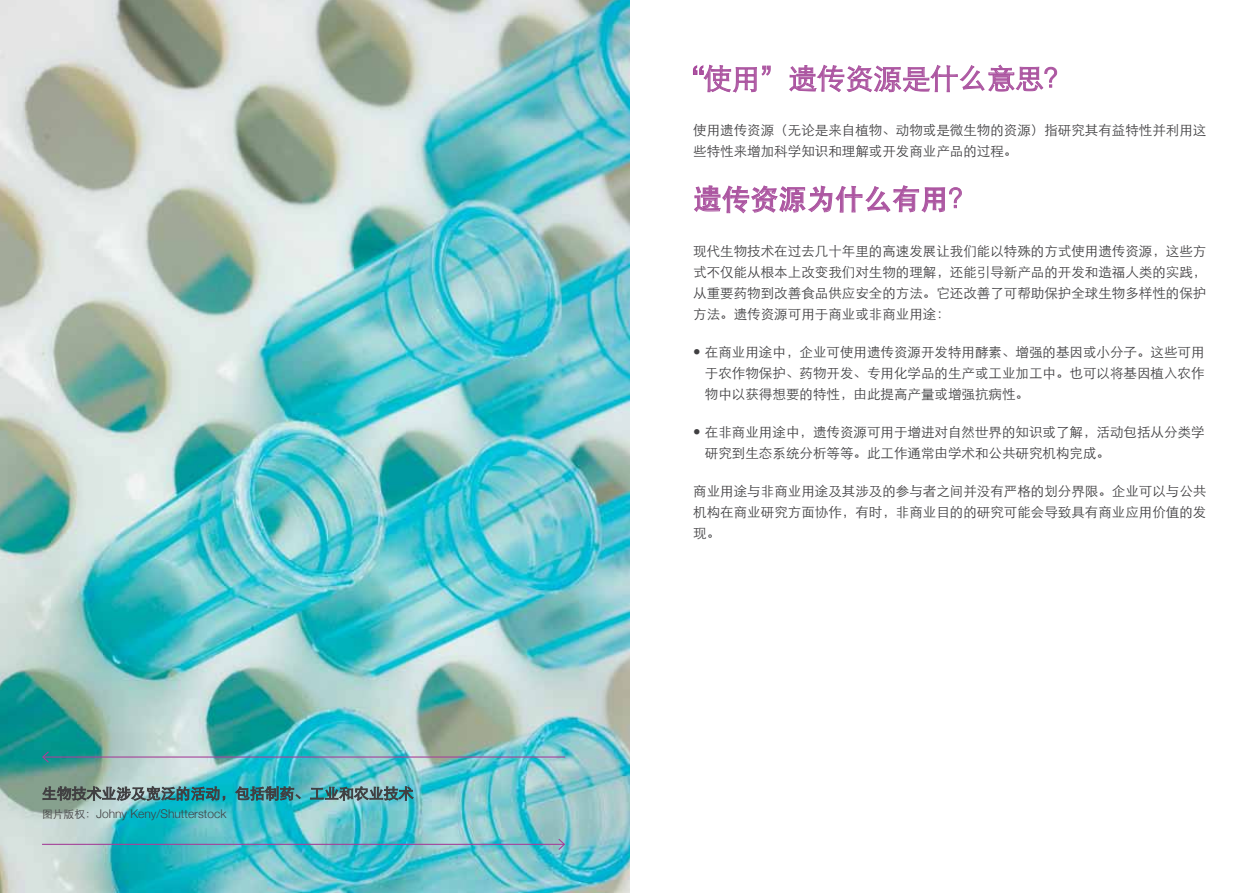
<style>
.page{position:relative;width:1259px;height:893px;background:#fff}
.page>*{position:absolute;margin:0;border:0;box-sizing:border-box;transform-origin:0 0}
.t1{font:28.35px "ST Xihei";color:#ac56a1}
.t2{font:28.35px "ST Heiti";color:#ac56a1}
.t3{font:13.5px/21px "ST Xihei";color:#414042;text-align:justify}
.t4{font:300 12px "Helvetica Neue";color:#414042}
.s1{font-family:"ST Xihei";font-weight:400;font-size:10.8px}
.s2{font-family:"ST Xihei"}
.s3{font-family:"Helvetica Neue";font-weight:300;font-size:15px}
</style>
<div class="page">
<svg style="left:693px;top:64px;width:78px;height:29px"></svg>
<svg style="left:789px;top:64px;width:268px;height:28px"></svg>
<svg style="left:694px;top:185px;width:268px;height:29px"></svg>
<img style="left:0;top:0;width:629px;height:893px">
<hr style="left:43px;top:756px;width:522px;height:2px;background:#a54399">
<svg style="left:41px;top:750px;width:9px;height:14px"></svg>
<hr style="left:42px;top:844px;width:522px;height:1px;background:#a54399">
<svg style="left:557px;top:837px;width:9px;height:14px"></svg>
<img style="left:42px;top:786px;width:183px;height:34px">
<svg style="left:235px;top:786px;width:66px;height:27px;background:#3498a3"></svg>
<svg style="left:310px;top:786px;width:104px;height:15px;background:#578b91"></svg>
<p class="t4" style="left:42px;top:807px;width:186px"><span class="s1">图片版权：</span>Johny Keny/Shutterstock</p>
<p class="t1" style="left:703px;top:64px;width:370px">使用”遗传资源是什么意思？</p>
<p class="t3" style="left:693px;top:120px;width:515px">使用遗传资源（无论是来自植物、动物或是微生物的资源）指研究其有益特性并利用这些特性来增加科学知识和理解或开发商业产品的过程。</p>
<p class="t2" style="left:693px;top:185px;width:285px">遗传资源为什么有用<span class="s2">？</span></p>
<p class="t3" style="left:693px;top:241px;width:514px">现代生物技术在过去几十年里的高速发展让我们能以特殊的方式使用遗传资源，这些方式不仅能从根本上改变我们对生物的理解，还能引导新产品的开发和造福人类的实践，从重要药物到改善食品供应安全的方法。它还改善了可帮助保护全球生物多样性的保护方法。遗传资源可用于商业或非商业用途：</p>
<p class="t3" style="left:705px;top:342px;width:501px;text-indent:-12px"><span class="s3">•</span> 在商业用途中，企业可使用遗传资源开发特用酵素、增强的基因或小分子。这些可用于农作物保护、药物开发、专用化学品的生产或工业加工中。也可以将基因植入农作物中以获得想要的特性，由此提高产量或增强抗病性。</p>
<p class="t3" style="left:705px;top:422px;width:501px;text-indent:-12px"><span class="s3">•</span> 在非商业用途中，遗传资源可用于增进对自然世界的知识或了解，活动包括从分类学研究到生态系统分析等等。此工作通常由学术和公共研究机构完成。</p>
<p class="t3" style="left:693px;top:481px;width:514px">商业用途与非商业用途及其涉及的参与者之间并没有严格的划分界限。企业可以与公共机构在商业研究方面协作，有时，非商业目的的研究可能会导致具有商业应用价值的发现。</p>
</div>
